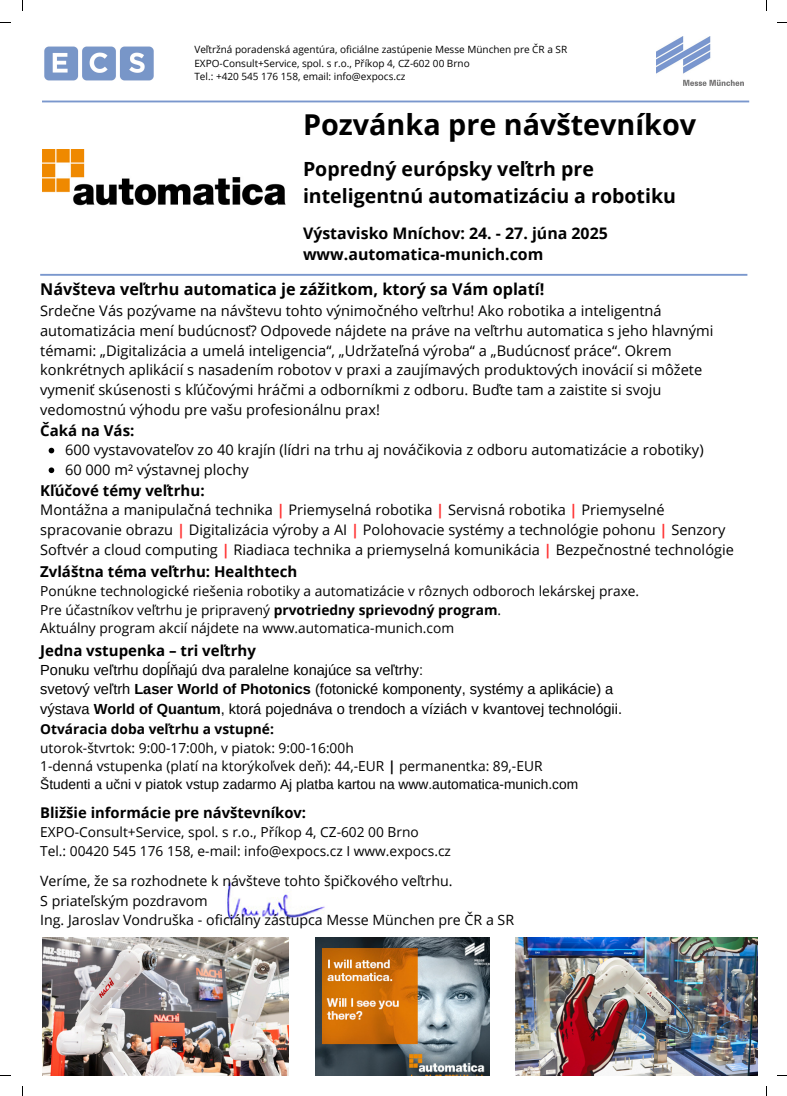
<style>
.page{position:relative;width:787px;height:1096px;background:#fff}
.page>*{position:absolute;margin:0;border:0;box-sizing:border-box;transform-origin:0 0}
.t1{font:700 28.75px "Open Sans";color:#000}
.t2{font:700 19.5px/27.2px "Open Sans";color:#000}
.t3{font:700 16.25px "Open Sans";color:#000}
.t4{font:700 15.88px/21.6px "Open Sans";color:#000}
.t5{font:700 15px "Open Sans";color:#000}
.t6{font:700 14.75px "Open Sans";color:#000}
.t7{font:14.62px/19.8px "Open Sans";color:#000}
.t8{font:14.62px/19.8px "Arimo";color:#000}
.t9{font:14.25px/19.8px "Open Sans";color:#000}
.t10{font:13.75px/18.8px "Open Sans";color:#000}
.t11{font:10px "Open Sans";color:#000}
.s1{font-weight:700;color:#ff3131}
.s2{font-weight:700}
.s3{font-family:"Arimo"}
</style>
<div class="page">
<img style="left:656px;top:36px;width:87px;height:50px">
<img style="left:44px;top:46px;width:110px;height:35px">
<img style="left:226px;top:880px;width:99px;height:40px">
<hr style="left:42px;top:100px;width:707px;height:2px;background:#7a97cd">
<img style="left:42px;top:150px;width:244px;height:56px">
<hr style="left:40px;top:274px;width:707px;height:2px;background:#7a97cd">
<img style="left:316px;top:937px;width:173px;height:137px">
<img style="left:516px;top:937px;width:242px;height:137px">
<img style="left:42px;top:937px;width:247px;height:137px">
<svg style="left:49px;top:447px;width:5px;height:6px"></svg>
<svg style="left:49px;top:467px;width:5px;height:6px"></svg>
<h4 class="t11" style="left:194px;top:43px;width:374px">Veľtržná poradenská agentúra, oficiálne zastúpenie Messe München pre ČR a SR</h4>
<p class="t11" style="left:194px;top:56px;width:277px">EXPO-Consult+Service, spol. s r.o., Příkop 4, CZ-602 00 Brno</p>
<p class="t11" style="left:194px;top:69px;width:213px">Tel.: +420 545 176 158, email: info@expocs.cz</p>
<h4 class="t1" style="left:303px;top:104px;width:395px">Pozvánka pre návštevníkov</h4>
<p class="t2" style="left:303px;top:155px;width:374px">Popredný európsky veľtrh pre inteligentnú automatizáciu a robotiku</p>
<h5 class="t4" style="left:303px;top:222px;width:306px">Výstavisko Mníchov: 24. - 27. júna 2025 www.automatica-munich.com</h5>
<p class="t3" style="left:40px;top:277px;width:506px">Návšteva veľtrhu automatica je zážitkom, ktorý sa Vám oplatí!</p>
<p class="t7" style="left:40px;top:301px;width:675px">Srdečne Vás pozývame na návštevu tohto výnimočného veľtrhu! Ako robotika a inteligentná automatizácia mení budúcnosť? Odpovede nájdete na práve na veľtrhu automatica s jeho hlavnými témami: „Digitalizácia a umelá inteligencia“, „Udržateľná výroba“ a „Budúcnosť práce“. Okrem konkrétnych aplikácií s nasadením robotov v praxi a zaujímavých produktových inovácií si môžete vymeniť skúsenosti s kľúčovými hráčmi a odborníkmi z odboru. Buďte tam a zaistite si svoju vedomostnú výhodu pre vašu profesionálnu prax!</p>
<p class="t5" style="left:40px;top:419px;width:96px">Čaká na Vás:</p>
<h2 class="t7" style="left:65px;top:439px;width:640px">600 vystavovateľov zo 40 krajín (lídri na trhu aj nováčikovia z odboru automatizácie a robotiky)</h2>
<h3 class="t7" style="left:65px;top:459px;width:185px">60 000 m² výstavnej plochy</h3>
<p class="t5" style="left:40px;top:479px;width:166px">Kľúčové témy veľtrhu:</p>
<p class="t7" style="left:40px;top:499px;width:695px">Montážna a manipulačná technika <span class="s1">|</span> Priemyselná robotika <span class="s1">|</span> Servisná robotika <span class="s1">|</span> Priemyselné spracovanie obrazu <span class="s1">|</span> Digitalizácia výroby a AI <span class="s1">|</span> Polohovacie systémy a technológie pohonu <span class="s1">|</span> Senzory<br>Softvér a cloud computing <span class="s1">|</span> Riadiaca technika a priemyselná komunikácia <span class="s1">|</span> Bezpečnostné technológie</p>
<h5 class="t5" style="left:40px;top:561px;width:259px">Zvláštna téma veľtrhu: Healthtech</h5>
<h5 class="t10" style="left:40px;top:581px;width:601px">Ponúkne technologické riešenia robotiky a automatizácie v rôznych odboroch lekárskej praxe.<br>Pre účastníkov veľtrhu je pripravený <span class="s2">prvotriedny sprievodný program</span>.<br>Aktuálny program akcií nájdete na www.automatica-munich.com</h5>
<p class="t5" style="left:40px;top:639px;width:217px">Jedna vstupenka – tri veľtrhy</p>
<p class="t8" style="left:40px;top:659px;width:583px">Ponuku veľtrhu dopĺňajú dva paralelne konajúce sa veľtrhy:<br>svetový veľtrh <span class="s2">Laser World of Photonics</span> (fotonické komponenty, systémy a aplikácie) a výstava <span class="s2">World of Quantum</span>, ktorá pojednáva o trendoch a víziách v kvantovej technológii.</p>
<h5 class="t10" style="left:40px;top:719px;width:539px"><span class="s2">Otváracia doba veľtrhu a vstupné:<br></span>utorok-štvrtok: 9:00-17:00h, v piatok: 9:00-16:00h<br>1-denná vstupenka (platí na ktorýkoľvek deň): 44,-EUR <span class="s2">|</span> permanentka: 89,-EUR <span class="s3">Študenti a učni v piatok vstup zadarmo Aj platba kartou na www.automatica-munich.com</span></h5>
<h4 class="t6" style="left:40px;top:802px;width:267px">Bližšie informácie pre návštevníkov:</h4>
<h4 class="t10" style="left:40px;top:822px;width:412px">EXPO-Consult+Service, spol. s r.o., Příkop 4, CZ-602 00 Brno<br>Tel.: 00420 545 176 158, e-mail: info@expocs.cz I www.expocs.cz</h4>
<h5 class="t9" style="left:40px;top:870px;width:475px">Veríme, že sa rozhodnete k návšteve tohto špičkového veľtrhu.<br>S priateľským pozdravom<br>Ing. Jaroslav Vondruška - oficiálny zástupca Messe München pre ČR a SR</h5>
</div>
